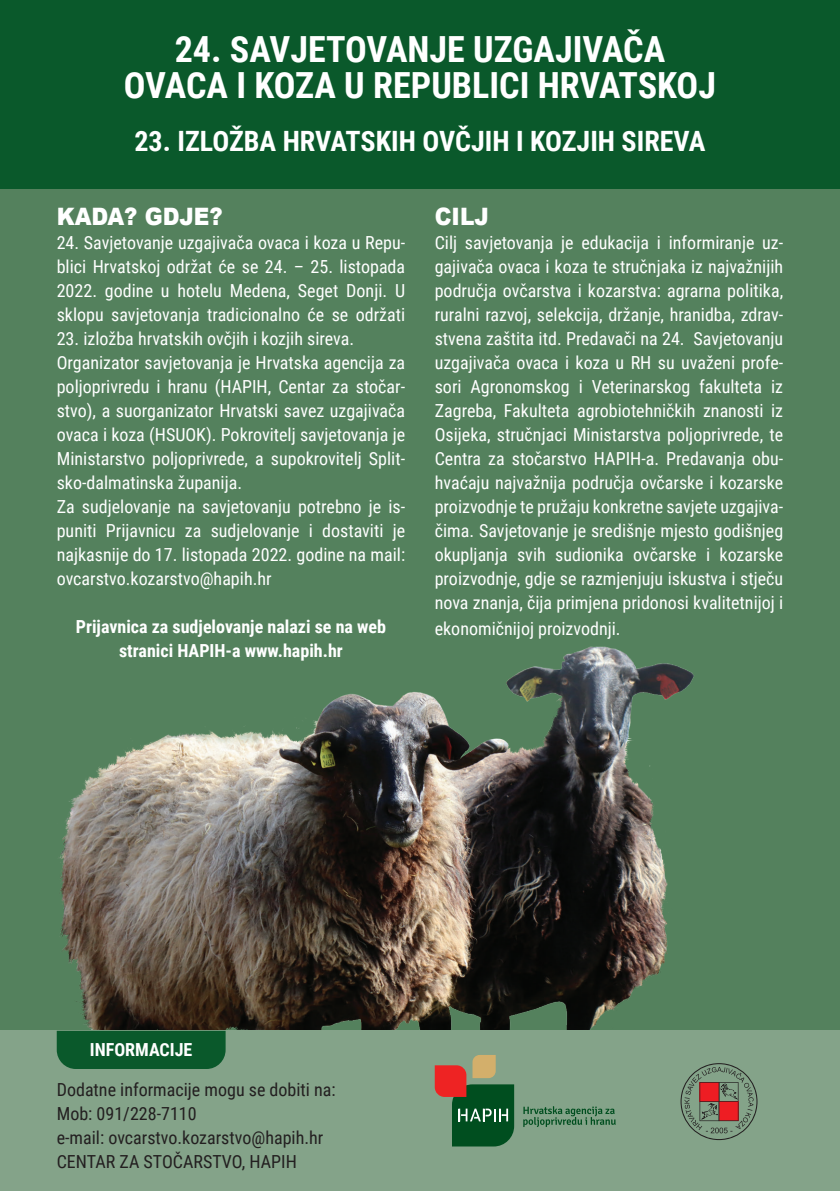
<style>
.page{position:relative;width:840px;height:1191px;background:#fff}
.page>*{position:absolute;margin:0;border:0;box-sizing:border-box;transform-origin:0 0}
.t1{font:700 36px/36px "Roboto Condensed";color:#fff;text-align:center}
.t2{font:700 28px "Roboto Condensed";color:#fff}
.t3{font:900 24px "Arial";color:#fff;scale:.9 1}
.t4{font:18px/24px "Roboto Condensed";color:#fff;text-align:justify}
.t5{font:18px/24px "Roboto Condensed";color:#231f20}
.t6{font:700 18px/24px "Roboto Condensed";color:#fff;text-align:center}
</style>
<div class="page">
<div style="left:0;top:181px;width:839px;height:881px;background:#54815d"></div>
<img style="left:59px;top:646px;width:635px;height:384px">
<div style="left:0;top:0;width:839px;height:189px;background:#0a592b"></div>
<div style="left:0;top:1030px;width:839px;height:161px;background:#84a389"></div>
<svg style="left:523px;top:1106px;width:92px;height:21px"></svg>
<svg style="left:434px;top:1055px;width:80px;height:91px"></svg>
<svg style="left:680px;top:1063px;width:77px;height:77px"></svg>
<div style="left:57px;top:1030px;width:168px;height:39px;background:#0a592b"></div>
<h1 class="t1" style="left:124px;top:30px;width:593px">24. SAVJETOVANJE UZGAJIVAČA<br>OVACA I KOZA U REPUBLICI HRVATSKOJ</h1>
<h2 class="t2" style="left:134px;top:121px;width:572px">23. IZLOŽBA HRVATSKIH OVČJIH I KOZJIH SIREVA</h2>
<h3 class="t3" style="left:57px;top:199px;width:186px">KADA? GDJE?</h3>
<p class="t4" style="left:57px;top:230px;width:350px">24. Savjetovanje uzgajivača ovaca i koza u Repu&shy;blici Hrvatskoj održat će se 24. – 25. listopada 2022. godine u hotelu Medena, Seget Donji. U sklopu savjetovanja tradicionalno će se održati</p>
<p class="t4" style="left:57px;top:326px;width:350px;text-align:left">23. izložba hrvatskih ovčjih i kozjih sireva.<br>Organizator savjetovanja je Hrvatska agencija za poljoprivredu i hranu (HAPIH, Centar za stočar&shy;stvo), a suorganizator Hrvatski savez uzgajivača ovaca i koza (HSUOK). Pokrovitelj savjetovanja je Ministarstvo poljoprivrede, a supokrovitelj Split&shy;sko-dalmatinska županija.<br>Za sudjelovanje na savjetovanju potrebno je is&shy;puniti Prijavnicu za sudjelovanje i dostaviti je najkasnije do 17. listopada 2022. godine na mail: ovcarstvo.kozarstvo@hapih.hr</p>
<p class="t6" style="left:76px;top:614px;width:311px">Prijavnica za sudjelovanje nalazi se na web stranici HAPIH-a www.hapih.hr</p>
<h3 class="t3" style="left:434px;top:199px;width:62px">CILJ</h3>
<p class="t4" style="left:434px;top:230px;width:350px">Cilj savjetovanja je edukacija i informiranje uz&shy;gajivača ovaca i koza te stručnjaka iz najvažnijih područja ovčarstva i kozarstva: agrarna politika, ruralni razvoj, selekcija, držanje, hranidba, zdrav&shy;stvena zaštita itd. Predavači na 24. Savjetovanju uzgajivača ovaca i koza u RH su uvaženi profe&shy;sori Agronomskog i Veterinarskog fakulteta iz Zagreba, Fakulteta agrobiotehničkih znanosti iz Osijeka, stručnjaci Ministarstva poljoprivrede, te Centra za stočarstvo HAPIH-a. Predavanja obu&shy;hvaćaju najvažnija područja ovčarske i kozarske proizvodnje te pružaju konkretne savjete uzgajiva&shy;čima. Savjetovanje je središnje mjesto godišnjeg okupljanja svih sudionika ovčarske i kozarske proizvodnje, gdje se razmjenjuju iskustva i stječu nova znanja, čija primjena pridonosi kvalitetnijoj i</p>
<p class="t4" style="left:434px;top:616px;width:187px">ekonomičnijoj proizvodnji.</p>
<p class="t6" style="left:90px;top:1036px;width:104px">INFORMACIJE</p>
<p class="t5" style="left:57px;top:1076px;width:280px">Dodatne informacije mogu se dobiti na:<br>Mob: 091/228-7110<br>e-mail: ovcarstvo.kozarstvo@hapih.hr<br>CENTAR ZA STOČARSTVO, HAPIH</p>
</div>
